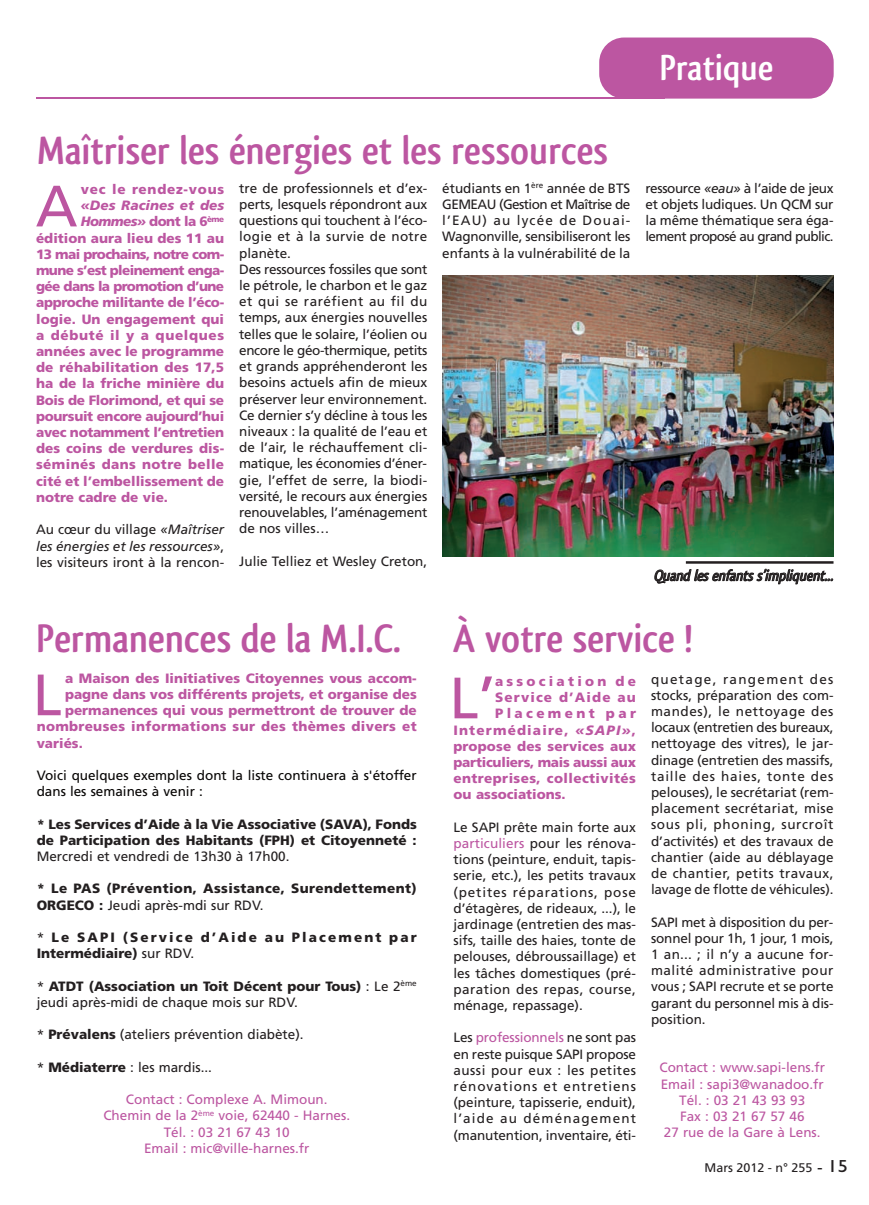
<style>
.page{position:relative;width:869px;height:1205px;background:#fff}
.page>*{position:absolute;margin:0;border:0;box-sizing:border-box;transform-origin:0 0}
.t1{font:58.25px "Frutiger";color:#bc56a1}
.t2{font:700 41.25px "Qlassik";color:#bc56a1}
.t3{font:700 37.5px "Qlassik";color:#fff}
.t4{font:italic 500 15.62px "Qlassik";color:#231f20}
.t5{font:13.5px/16.2px "Frutiger";color:#231f20;text-align:justify}
.t6{font:900 13.5px "Frutiger";color:#bc56a1}
.t7{font:13.5px/16.2px "Frutiger";color:#bc56a1;text-align:center}
.t8{font:900 13.5px/16.2px "Frutiger";color:#231f20}
.t9{font:900 13.5px "Frutiger";letter-spacing:-.025em;color:#bc56a1}
.t10{font:13.5px/16.2px "Frutiger";color:#070504}
.t11{font:900 13.5px/16.2px "Frutiger";letter-spacing:.03em;color:#231f20}
.t12{font:900 13.5px "Frutiger";letter-spacing:-.045em;color:#bc56a1}
.t13{font:900 13.5px/16.2px "Frutiger";letter-spacing:.155em;color:#231f20}
.t14{font:900 13.5px "Frutiger";letter-spacing:.03em;color:#bc56a1}
.t15{font:900 13.5px "Frutiger";letter-spacing:.025em;color:#bc56a1}
.t16{font:900 13.5px "Frutiger";letter-spacing:.085em;color:#bc56a1}
.t17{font:italic 900 13.5px "Frutiger";letter-spacing:.005em;color:#bc56a1}
.t18{font:900 13.5px "Frutiger";letter-spacing:.05em;color:#bc56a1}
.t19{font:900 13.5px "Frutiger";letter-spacing:.055em;color:#bc56a1}
.t20{font:900 13.5px "Frutiger";letter-spacing:.24em;color:#bc56a1}
.t21{font:900 13.5px "Frutiger";letter-spacing:.25em;color:#bc56a1}
.t22{font:12.5px "Frutiger";color:#231f20}
.s1{font-style:italic}
.s2{font-style:normal}
.s3{font-weight:400}
.s4{font-weight:900}
.s5{font-size:59.88px}
.s6{color:#bc56a1}
.s7{font-family:"Gill Sans";font-size:15px}
.s8{font-family:"Gill Sans";font-size:17.5px}
</style>
<div class="page">
<div style="left:599px;top:38px;width:234px;height:61px;background:#bc56a1;border-radius:25px"></div>
<hr style="left:36px;top:97px;width:627px;height:1px;background:#bc56a1">
<img style="left:442px;top:275px;width:391px;height:282px">
<hr style="left:685px;top:561px;width:148px;height:3px;background:#231f20">
<h3 class="t3" style="left:659px;top:46px;width:115px">Pratique</h3>
<h2 class="t2" style="left:37px;top:126px;width:572px">Maîtriser les énergies et les ressources</h2>
<h1 class="t1" style="left:36px;top:183px;width:44px">A</h1>
<p class="t19" style="left:81px;top:184px;width:145px">vec le rendez-vous</p>
<p class="t5" style="left:442px;top:181px;width:189px">étudiants en 1<sup>ère</sup> année de BTS GEMEAU (Gestion et Maîtrise de l’EAU) au lycée de Douai-Wagnonville, sensibiliseront les enfants à la vulnérabilité de la</p>
<p class="t5" style="left:645px;top:181px;width:189px">ressource <span class="s1">«eau»</span> à l’aide de jeux et objets ludiques. Un QCM sur la même thématique sera éga&shy;lement proposé au grand public.</p>
<p class="t5" style="left:239px;top:181px;width:189px;text-align:left">tre de professionnels et d’ex&shy;perts, lesquels répondront aux questions qui touchent à l’éco&shy;logie et à la survie de notre planète.<br>Des ressources fossiles que sont le pétrole, le charbon et le gaz et qui se raréfient au fil du temps, aux énergies nouvelles telles que le solaire, l’éolien ou encore le géo-thermique, petits et grands appréhenderont les besoins actuels afin de mieux préserver leur environnement.<br>Ce dernier s’y décline à tous les niveaux : la qualité de l’eau et de l’air, le réchauffement cli&shy;matique, les économies d’éner&shy;gie, l’effet de serre, la biodi&shy;versité, le recours aux énergies renouvelables, l’aménagement de nos villes…</p>
<p class="t5" style="left:239px;top:554px;width:189px">Julie Telliez et Wesley Creton,</p>
<p class="t17" style="left:81px;top:200px;width:145px">«Des Racines et des</p>
<p class="t17" style="left:81px;top:216px;width:145px">Hommes» <span class="s2">dont la 6</span><sup>ème</sup></p>
<p class="t6" style="left:36px;top:232px;width:189px">édition aura lieu des 11 au</p>
<p class="t12" style="left:36px;top:249px;width:189px">13 mai prochains, notre com-</p>
<p class="t12" style="left:36px;top:265px;width:189px">mune s’est pleinement enga-</p>
<p class="t12" style="left:36px;top:281px;width:189px">gée dans la promotion d’une</p>
<p class="t9" style="left:36px;top:297px;width:189px">approche militante de l’éco-</p>
<p class="t6" style="left:36px;top:313px;width:189px">logie. Un engagement qui</p>
<p class="t18" style="left:36px;top:330px;width:189px">a débuté il y a quelques</p>
<p class="t6" style="left:36px;top:346px;width:189px">années avec le programme</p>
<p class="t6" style="left:36px;top:362px;width:189px">de réhabilitation des 17,5</p>
<p class="t6" style="left:36px;top:378px;width:189px">ha de la friche minière du</p>
<p class="t6" style="left:36px;top:394px;width:189px">Bois de Florimond, et qui se</p>
<p class="t9" style="left:36px;top:411px;width:189px">poursuit encore aujourd’hui</p>
<p class="t9" style="left:36px;top:427px;width:189px">avec notamment l’entretien</p>
<p class="t6" style="left:36px;top:443px;width:189px">des coins de verdures dis-</p>
<p class="t14" style="left:36px;top:459px;width:189px">séminés dans notre belle</p>
<p class="t6" style="left:36px;top:475px;width:189px">cité et l’embellissement de</p>
<p class="t6" style="left:36px;top:492px;width:133px">notre cadre de vie.</p>
<p class="t5" style="left:36px;top:522px;width:189px">Au cœur du village <span class="s1">«Maîtriser les énergies et les ressources»</span>, les visiteurs iront à la rencon-</p>
<p class="t4" style="left:653px;top:566px;width:185px">Quand les enfants s’impliquent...</p>
<h2 class="t2" style="left:36px;top:615px;width:366px">Permanences de la M.I.C.</h2>
<h1 class="t1" style="left:33px;top:671px;width:31px">L</h1>
<p class="t6" style="left:65px;top:673px;width:353px">a Maison des Iinitiatives Citoyennes vous accom-</p>
<p class="t6" style="left:65px;top:689px;width:353px">pagne dans vos différents projets, et organise des</p>
<p class="t6" style="left:65px;top:705px;width:353px">permanences qui vous permettront de trouver de</p>
<p class="t15" style="left:37px;top:721px;width:381px">nombreuses informations sur des thèmes divers et</p>
<p class="t6" style="left:37px;top:737px;width:48px">variés.</p>
<p class="t10" style="left:37px;top:768px;width:381px">Voici quelques exemples dont la liste continuera à s'étoffer dans les semaines à venir :</p>
<p class="t8" style="left:37px;top:817px;width:381px">* Les Services d’Aide à la Vie Associative (SAVA), Fonds de Participation des Habitants (FPH) et Citoyenneté :</p>
<p class="t5" style="left:37px;top:849px;width:254px">Mercredi et vendredi de 13h30 à 17h00.</p>
<p class="t11" style="left:37px;top:882px;width:381px">* Le PAS (Prévention, Assistance, Surendettement)<br>ORGECO : <span class="s3">Jeudi après-mdi sur RDV.</span></p>
<p class="t13" style="left:37px;top:930px;width:381px"><span class="s3">*</span> Le SAPI (Service d’Aide au Placement par<br>Intermédiaire) <span class="s3">sur RDV.</span></p>
<p class="t5" style="left:37px;top:979px;width:381px">* <span class="s4">ATDT (Association un Toit Décent pour Tous)</span> : Le 2<sup>ème </sup>jeudi après-midi de chaque mois sur RDV.</p>
<p class="t5" style="left:37px;top:1027px;width:268px">* <span class="s4">Prévalens</span> (ateliers prévention diabète).</p>
<p class="t5" style="left:37px;top:1060px;width:177px">* <span class="s4">Médiaterre</span> : les mardis...</p>
<p class="t7" style="left:103px;top:1092px;width:248px">Contact : Complexe A. Mimoun.<br>Chemin de la 2<sup>ème</sup> voie, 62440 - Harnes.<br>Tél. : 03 21 67 43 10<br>Email : mic@ville-harnes.fr</p>
<h2 class="t2" style="left:453px;top:615px;width:241px">À votre service !</h2>
<h1 class="t1" style="left:449px;top:674px;width:47px">L<span class="s5">’</span></h1>
<p class="t20" style="left:495px;top:676px;width:142px">association de</p>
<p class="t16" style="left:495px;top:692px;width:142px">Service d’Aide au</p>
<p class="t21" style="left:495px;top:708px;width:142px">Placement par</p>
<p class="t16" style="left:453px;top:724px;width:184px">Intermédiaire, <span class="s1">«SAPI»</span>,</p>
<p class="t6" style="left:453px;top:740px;width:184px">propose des services aux</p>
<p class="t6" style="left:453px;top:757px;width:184px">particuliers, mais aussi aux</p>
<p class="t14" style="left:453px;top:773px;width:184px">entreprises, collectivités</p>
<p class="t6" style="left:453px;top:789px;width:114px">ou associations.</p>
<p class="t5" style="left:453px;top:820px;width:184px">Le SAPI prête main forte aux <span class="s6">particuliers</span> pour les rénova&shy;tions (peinture, enduit, tapis&shy;serie, etc.), les petits travaux (petites réparations, pose d’étagères, de rideaux, ...), le jardinage (entretien des mas&shy;sifs, taille des haies, tonte de pelouses, débroussaillage) et les tâches domestiques (pré&shy;paration des repas, course, ménage, repassage).</p>
<p class="t5" style="left:453px;top:1030px;width:184px">Les <span class="s6">professionnels</span> ne sont pas en reste puisque SAPI propose aussi pour eux : les petites rénovations et entretiens (peinture, tapisserie, enduit), l’aide au déménagement (manutention, inventaire, éti-</p>
<p class="t5" style="left:650px;top:672px;width:184px">quetage, rangement des stocks, préparation des com&shy;mandes), le nettoyage des locaux (entretien des bureaux, nettoyage des vitres), le jar&shy;dinage (entretien des massifs, taille des haies, tonte des pelouses), le secrétariat (rem&shy;placement secrétariat, mise sous pli, phoning, surcroît d’activités) et des travaux de chantier (aide au déblayage de chantier, petits travaux, lavage de flotte de véhicules).</p>
<p class="t5" style="left:650px;top:915px;width:184px">SAPI met à disposition du per&shy;sonnel pour 1h, 1 jour, 1 mois, 1 an... ; il n’y a aucune for&shy;malité administrative pour vous ; SAPI recrute et se porte garant du personnel mis à dis&shy;position.</p>
<p class="t7" style="left:659px;top:1060px;width:167px">Contact : www.sapi-lens.fr<br>Email : sapi3@wanadoo.fr<br>Tél. : 03 21 43 93 93<br>Fax : 03 21 67 57 46<br>27 rue de la Gare à Lens.</p>
<p class="t22" style="left:704px;top:1162px;width:145px">Mars 2012 - n° 255 <span class="s7">-</span> <span class="s8">15</span></p>
</div>
